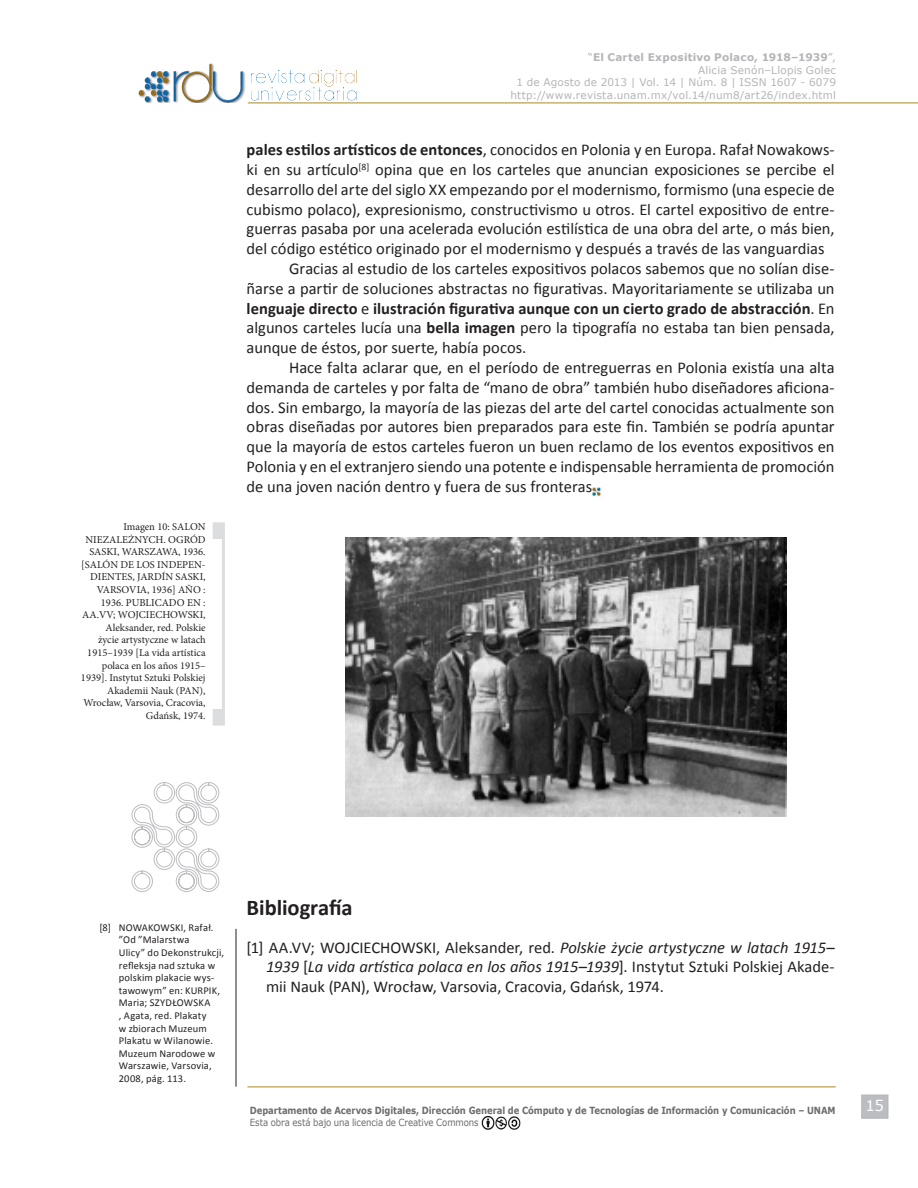
<style>
.page{position:relative;width:918px;height:1188px;background:#fff}
.page>*{position:absolute;margin:0;border:0;box-sizing:border-box;transform-origin:0 0}
.subtitulo_2_de_texto{font:700 22.5px "Calibri";letter-spacing:-.005em;color:#231f20}
.subtitulo_2_de_texto-2{font:16.5px/19.8px "Calibri";color:#231f20;text-align:justify}
.t1{font:15px "Verdana";color:#fff}
.epigrafe{font:10.5px/12.6px "Minion Pro";color:#231f20;text-align:right}
.nota_al_pie{font:10.5px/12.6px "Calibri";letter-spacing:.015em;color:#231f20}
.t2{font:10.5px/12.6px "Verdana";letter-spacing:.015em;color:#b4b5b8;text-align:right}
.t3{font:700 9.9px "Verdana";letter-spacing:-.01em;color:#6c6d70;scale:.86 1}
.t4{font:9.9px "Verdana";letter-spacing:-.01em;color:#6c6d70;scale:.87 1}
.s1{font-weight:700}
.s2{font-style:italic}
</style>
<div class="page">
<div style="left:861px;top:1095px;width:27px;height:24px;background:#bcbdc0"></div>
<img style="left:138px;top:63px;width:218px;height:39px">
<hr style="left:247px;top:102px;width:671px;height:2px;background:#cbb87c">
<hr style="left:248px;top:103px;width:670px;height:1px;background:#ba9b32">
<hr style="left:247px;top:1086px;width:589px;height:2px;background:#cab677">
<hr style="left:248px;top:1087px;width:588px;height:1px;background:#ba9b32">
<img style="left:481px;top:1116px;width:39px;height:14px">
<svg style="left:593px;top:488px;width:9px;height:8px"></svg>
<img style="left:345px;top:537px;width:442px;height:280px">
<hr style="left:236px;top:929px;width:1px;height:158px;background:#231f20">
<svg style="left:131px;top:782px;width:88px;height:110px"></svg>
<svg style="left:213px;top:522px;width:12px;height:204px"></svg>
<p class="epigrafe" style="left:81px;top:520px;width:126px">Imagen 10: SALON<br>NIEZALEŻNYCH. OGRÓD<br>SASKI, WARSZAWA, 1936. [SALÓN DE LOS INDEPEN-<br>DIENTES, JARDÍN SASKI,<br>VARSOVIA, 1936] AÑO :<br>1936. PUBLICADO EN :<br>AA.VV; WOJCIECHOWSKI,<br>Aleksander, red. Polskie<br>życie artystyczne w latach<br>1915–1939 [La vida artística polaca en los años 1915–<br>1939]. Instytut Sztuki Polskiej<br>Akademii Nauk (PAN),<br>Wrocław, Varsovia, Cracovia,<br>Gdańsk, 1974.</p>
<p class="t2" style="left:511px;top:51px;width:327px">“<span class="s1">El Cartel Expositivo Polaco, 1918–1939</span>”,<br>Alicia Senón–Llopis Golec<br>1 de Agosto de 2013 | Vol. 14 | Núm. 8 | ISSN 1607 - 6079 http://www.revista.unam.mx/vol.14/num8/art26/index.html</p>
<p class="subtitulo_2_de_texto-2" style="left:247px;top:140px;width:590px"><span class="s1">pales estilos artísticos de entonces</span>, conocidos en Polonia y en Europa. Rafał Nowakows&shy;ki en su artículo<sup>[8]</sup> opina que en los carteles que anuncian exposiciones se percibe el desarrollo del arte del siglo XX empezando por el modernismo, formismo (una especie de cubismo polaco), expresionismo, constructivismo u otros. El cartel expositivo de entre&shy;guerras pasaba por una acelerada evolución estilística de una obra del arte, o más bien, del código estético originado por el modernismo y después a través de las vanguardias</p>
<p class="subtitulo_2_de_texto-2" style="left:247px;top:259px;width:590px;text-indent:43px">Gracias al estudio de los carteles expositivos polacos sabemos que no solían dise&shy;ñarse a partir de soluciones abstractas no figurativas. Mayoritariamente se utilizaba un <span class="s1">lenguaje directo</span> e <span class="s1">ilustración figurativa aunque con un cierto grado de abstracción</span>. En algunos carteles lucía una <span class="s1">bella imagen</span> pero la tipografía no estaba tan bien pensada, aunque de éstos, por suerte, había pocos.</p>
<p class="subtitulo_2_de_texto-2" style="left:247px;top:358px;width:589px;text-indent:43px">Hace falta aclarar que, en el período de entreguerras en Polonia existía una alta demanda de carteles y por falta de “mano de obra” también hubo diseñadores aficiona&shy;dos. Sin embargo, la mayoría de las piezas del arte del cartel conocidas actualmente son obras diseñadas por autores bien preparados para este fin. También se podría apuntar que la mayoría de estos carteles fueron un buen reclamo de los eventos expositivos en Polonia y en el extranjero siendo una potente e indispensable herramienta de promoción de una joven nación dentro y fuera de sus fronteras</p>
<p class="nota_al_pie" style="left:119px;top:921px;width:107px;text-indent:-20px">[8] NOWAKOWSKI, Rafał. ”Od ”Malarstwa<br>Ulicy” do Dekonstrukcji, refleksja nad sztuka w polskim plakacie wys&shy;tawowym” en: KURPIK,<br>Maria; SZYDŁOWSKA<br>, Agata, red. Plakaty<br>w zbiorach Muzeum<br>Plakatu w Wilanowie.<br>Muzeum Narodowe w<br>Warszawie, Varsovia,<br>2008, pág. 113.</p>
<p class="subtitulo_2_de_texto" style="left:247px;top:893px;width:108px">Bibliografía</p>
<p class="subtitulo_2_de_texto-2" style="left:266px;top:937px;width:570px;text-indent:-19px">[1] AA.VV; WOJCIECHOWSKI, Aleksander, red. <span class="s2">Polskie życie artystyczne w latach 1915– 1939</span> [<span class="s2">La vida artística polaca en los años 1915–1939</span>]. Instytut Sztuki Polskiej Akade&shy;mii Nauk (PAN), Wrocław, Varsovia, Cracovia, Gdańsk, 1974.</p>
<p class="t3" style="left:250px;top:1104px;width:683px">Departamento de Acervos Digitales, Dirección General de Cómputo y de Tecnologías de Información y Comunicación – UNAM</p>
<p class="t4" style="left:250px;top:1115px;width:265px">Esta obra está bajo una licencia de Creative Commons</p>
<p class="t1" style="left:866px;top:1096px;width:20px">15</p>
</div>
